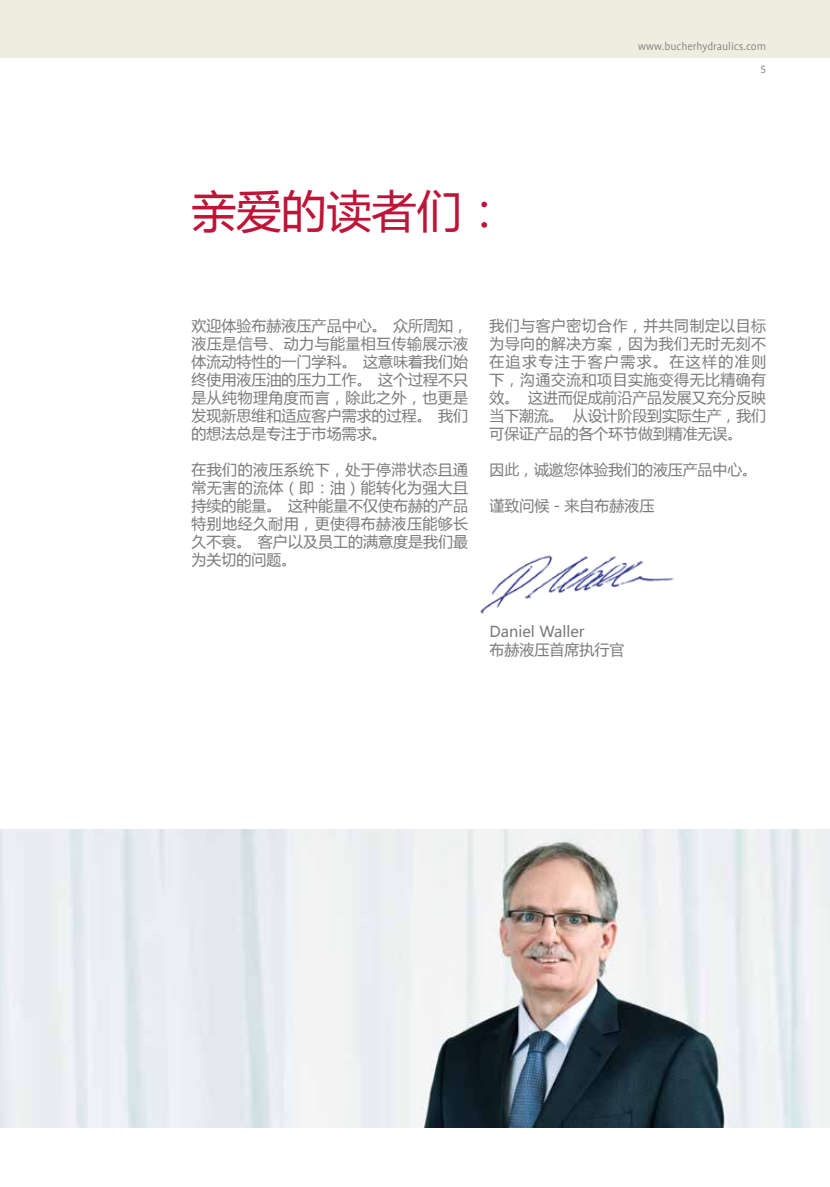
<style>
.page{position:relative;width:830px;height:1187px;background:#fff}
.page>*{position:absolute;margin:0;border:0;box-sizing:border-box;transform-origin:0 0}
.t1{font:45px "Microsoft Ya Hei";color:#bf1438}
.t2{font:15px/18px "Microsoft Ya Hei";color:#7c7b7b;text-align:justify}
.t3{font:300 12px/23.4px "Bucher Profile";color:#7c7b7b;text-align:right}
</style>
<div class="page">
<div style="left:0;top:0;width:829px;height:57px;background:#efede0"></div>
<img style="left:0;top:829px;width:829px;height:298px">
<img style="left:480px;top:555px;width:194px;height:59px">
<h1 class="t1" style="left:191px;top:181px;width:316px">亲爱的读者们：</h1>
<p class="t3" style="left:638px;top:34px;width:129px">www.bucherhydraulics.com<br>5</p>
<p class="t2" style="left:191px;top:316px;width:278px">欢迎体验布赫液压产品中心。 众所周知，液压是信号、动力与能量相互传输展示液体流动特性的一门学科。 这意味着我们始终使用液压油的压力工作。 这个过程不只是从纯物理角度而言，除此之外，也更是发现新思维和适应客户需求的过程。 我们的想法总是专注于市场需求。</p>
<p class="t2" style="left:191px;top:460px;width:278px">在我们的液压系统下，处于停滞状态且通常无害的流体（即：油）能转化为强大且持续的能量。 这种能量不仅使布赫的产品特别地经久耐用，更使得布赫液压能够长久不衰。 客户以及员工的满意度是我们最为关切的问题。</p>
<p class="t2" style="left:489px;top:316px;width:278px">我们与客户密切合作，并共同制定以目标为导向的解决方案，因为我们无时无刻不在追求专注于客户需求。在这样的准则下，沟通交流和项目实施变得无比精确有效。 这进而促成前沿产品发展又充分反映当下潮流。 从设计阶段到实际生产，我们可保证产品的各个环节做到精准无误。</p>
<p class="t2" style="left:489px;top:460px;width:269px">因此，诚邀您体验我们的液压产品中心。</p>
<p class="t2" style="left:489px;top:496px;width:166px">谨致问候－来自布赫液压</p>
<p class="t2" style="left:489px;top:622px;width:136px">Daniel Waller<br>布赫液压首席执行官</p>
</div>
